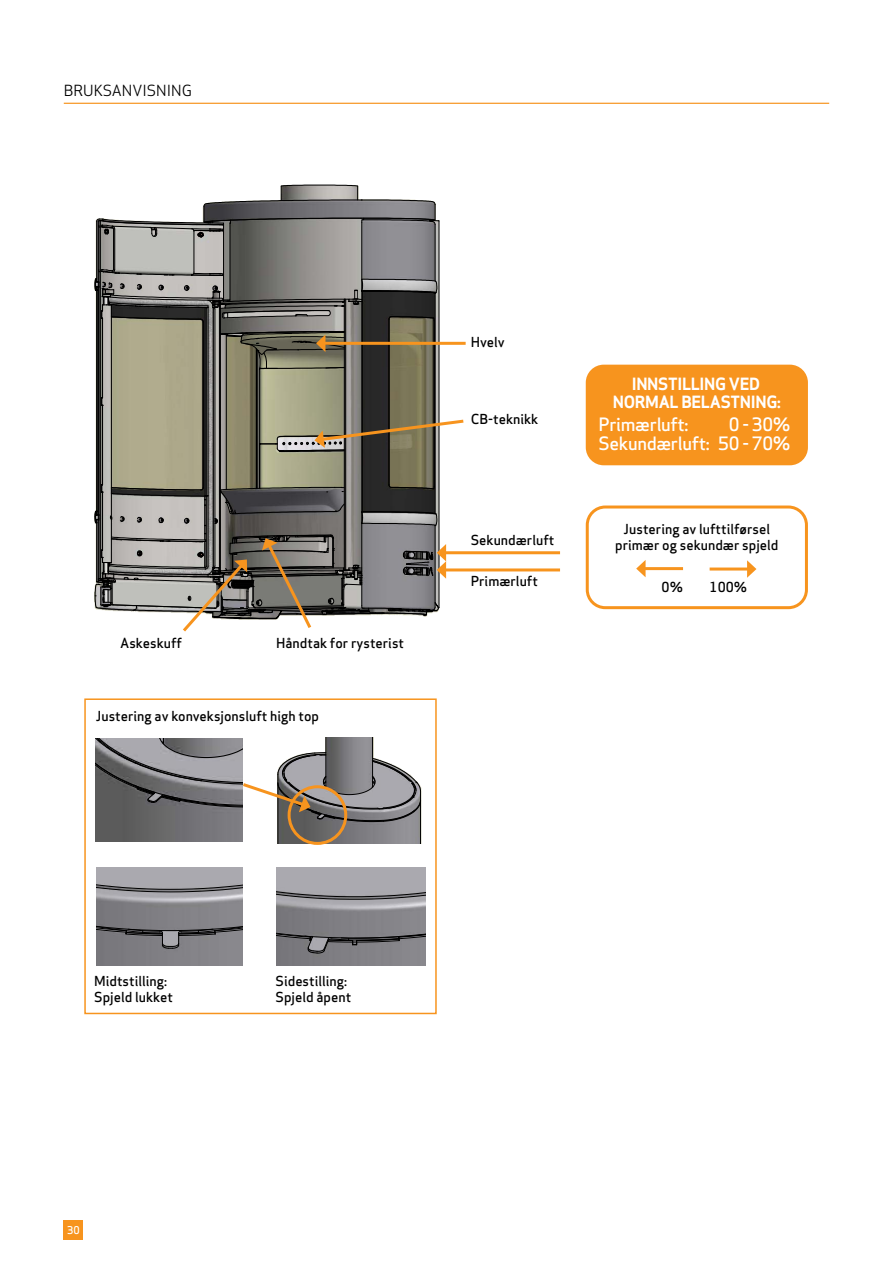
<style>
.page{position:relative;width:893px;height:1263px;background:#fff}
.page>*{position:absolute;margin:0;border:0;box-sizing:border-box;transform-origin:0 0}
.t1{font:500 18px/18.8px "Apex Sans";letter-spacing:-.02em;color:#fff;text-align:right}
.t2{font:700 16.5px/18px "Apex Sans";letter-spacing:-.02em;color:#fff;text-align:center}
.t3{font:15px "Apex Sans";color:#000}
.t4{font:500 13.5px/16.2px "Apex Sans";color:#000}
.t5{font:500 10.5px "Apex Sans";color:#fff}
</style>
<div class="page">
<div style="left:64px;top:1220px;width:19px;height:20px;background:#f7941e"></div>
<div style="left:84px;top:698px;width:353px;height:316px;border:2px solid #f7941e"></div>
<svg style="left:96px;top:737px;width:326px;height:106px"></svg>
<svg style="left:97px;top:868px;width:146px;height:98px;background:#87868a"></svg>
<svg style="left:276px;top:868px;width:149px;height:98px;background:#89888d"></svg>
<hr style="left:443px;top:568px;width:117px;height:3px;background:#f7941e">
<hr style="left:443px;top:551px;width:117px;height:3px;background:#f7941e">
<svg style="left:94px;top:184px;width:379px;height:448px"></svg>
<div style="left:586px;top:505px;width:222px;height:104px;border:3px solid #f7941e;border-radius:18px"></div>
<div style="left:586px;top:365px;width:222px;height:100px;background:#f7941e;border-radius:18px"></div>
<hr style="left:643px;top:567px;width:40px;height:3px;background:#f7941e">
<svg style="left:636px;top:560px;width:10px;height:17px"></svg>
<hr style="left:710px;top:567px;width:40px;height:3px;background:#f7941e">
<svg style="left:747px;top:560px;width:9px;height:18px"></svg>
<hr style="left:64px;top:103px;width:765px;height:1px;background:#f7941e">
<p class="t3" style="left:64px;top:79px;width:130px">BRUKSANVISNING</p>
<p class="t4" style="left:120px;top:633px;width:63px">Askeskuff</p>
<p class="t4" style="left:276px;top:633px;width:129px">Håndtak for rysterist</p>
<p class="t4" style="left:96px;top:706px;width:225px">Justering av konveksjonsluft high top</p>
<p class="t4" style="left:471px;top:332px;width:35px">Hvelv</p>
<p class="t4" style="left:471px;top:409px;width:69px">CB-teknikk</p>
<p class="t4" style="left:471px;top:530px;width:85px">Sekundærluft</p>
<p class="t4" style="left:471px;top:571px;width:69px">Primærluft</p>
<p class="t2" style="left:613px;top:375px;width:170px">INNSTILLING VED<br>NORMAL BELASTNING:</p>
<h1 class="t1" style="left:598px;top:412px;width:92px">Primærluft:</h1>
<h1 class="t1" style="left:598px;top:412px;width:194px">0 - 30%<br>Sekundærluft: 50 - 70%</h1>
<p class="t4" style="left:615px;top:519px;width:165px;text-align:center">Justering av lufttilførsel primær og sekundær spjeld</p>
<p class="t4" style="left:662px;top:577px;width:23px">0%</p>
<p class="t4" style="left:710px;top:577px;width:39px">100%</p>
<p class="t4" style="left:94px;top:971px;width:80px">Midtstilling:<br>Spjeld lukket</p>
<p class="t5" style="left:67px;top:1221px;width:14px">30</p>
<p class="t4" style="left:276px;top:971px;width:77px">Sidestilling:<br>Spjeld åpent</p>
</div>
